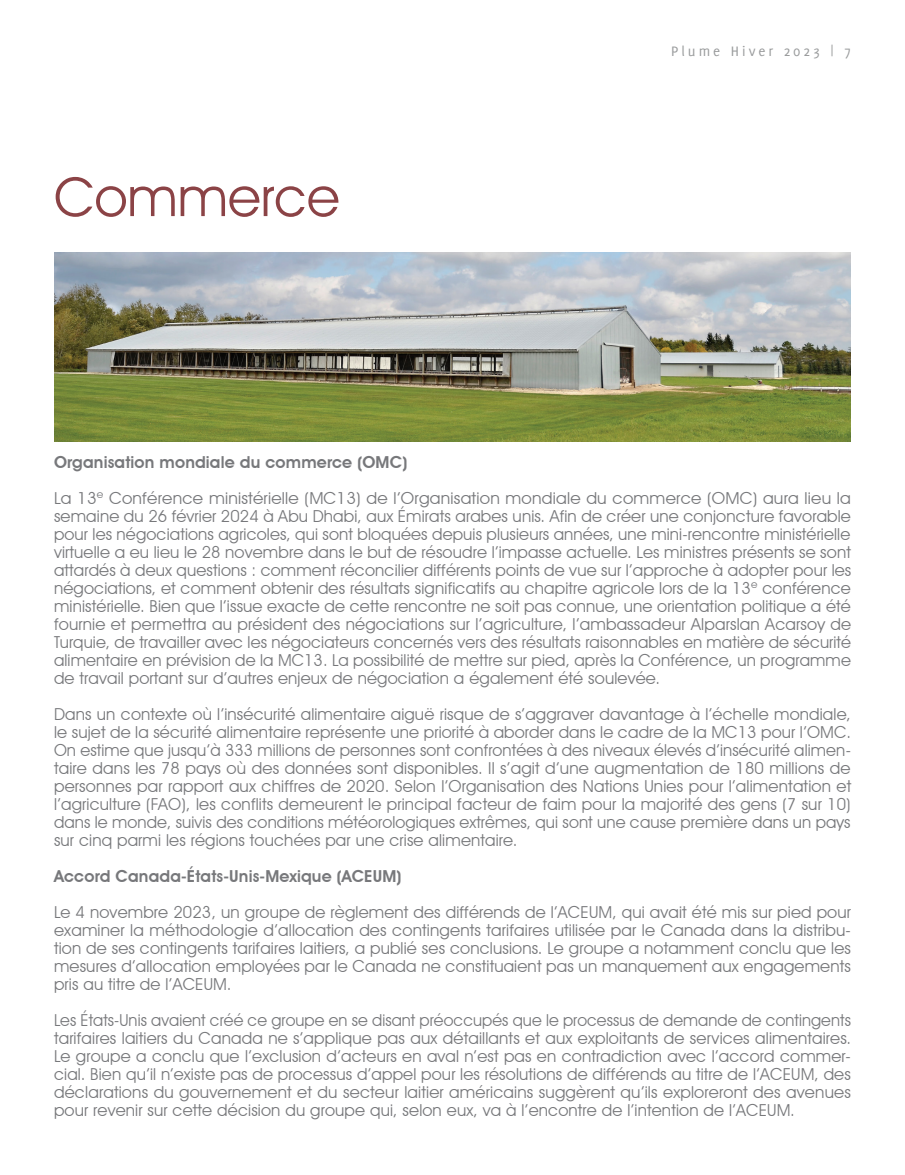
<style>
.page{position:relative;width:905px;height:1175px;background:#fff}
.page>*{position:absolute;margin:0;border:0;box-sizing:border-box;transform-origin:0 0}
.t1{font:54px "Avant Garde IT Cby BT";color:#6f1518}
.t2{font:16.5px/18px "Avant Garde IT Cby BT";letter-spacing:.01em;color:#77787b;text-align:justify}
.t3{font:600 16.5px "Avant Garde IT Cby BT";letter-spacing:.01em;color:#77787b}
.t4{font:15px "Delicious";letter-spacing:.2em;color:#999b9c}
.s1{font-weight:600}
</style>
<div class="page">
<img style="left:54px;top:252px;width:796px;height:189px">
<h1 class="t1" style="left:54px;top:164px;width:287px">Commerce</h1>
<p class="t4" style="left:671px;top:43px;width:181px">Plume Hiver 2023 | 7</p>
<p class="t2" style="left:54px;top:444px;width:798px;line-height:36px"><span class="s1">Organisation mondiale du commerce (OMC)<br></span>La 13<sup>e</sup> Conférence ministérielle (MC13) de l’Organisation mondiale du commerce (OMC) aura lieu la</p>
<p class="t2" style="left:54px;top:507px;width:798px">semaine du 26 février 2024 à Abu Dhabi, aux Émirats arabes unis. Afin de créer une conjoncture favorable pour les négociations agricoles, qui sont bloquées depuis plusieurs années, une mini-rencontre ministérielle virtuelle a eu lieu le 28 novembre dans le but de résoudre l’impasse actuelle. Les ministres présents se sont attardés à deux questions : comment réconcilier différents points de vue sur l’approche à adopter pour les négociations, et comment obtenir des résultats significatifs au chapitre agricole lors de la 13<sup>e</sup> conférence ministérielle. Bien que l’issue exacte de cette rencontre ne soit pas connue, une orientation politique a été fournie et permettra au président des négociations sur l’agriculture, l’ambassadeur Alparslan Acarsoy de Turquie, de travailler avec les négociateurs concernés vers des résultats raisonnables en matière de sécurité alimentaire en prévision de la MC13. La possibilité de mettre sur pied, après la Conférence, un programme de travail portant sur d’autres enjeux de négociation a également été soulevée.</p>
<p class="t2" style="left:54px;top:705px;width:798px">Dans un contexte où l’insécurité alimentaire aiguë risque de s’aggraver davantage à l’échelle mondiale, le sujet de la sécurité alimentaire représente une priorité à aborder dans le cadre de la MC13 pour l’OMC.<br>On estime que jusqu’à 333 millions de personnes sont confrontées à des niveaux élevés d’insécurité alimen&shy;taire dans les 78 pays où des données sont disponibles. Il s’agit d’une augmentation de 180 millions de personnes par rapport aux chiffres de 2020. Selon l’Organisation des Nations Unies pour l’alimentation et l’agriculture (FAO), les conflits demeurent le principal facteur de faim pour la majorité des gens (7 sur 10) dans le monde, suivis des conditions météorologiques extrêmes, qui sont une cause première dans un pays sur cinq parmi les régions touchées par une crise alimentaire.</p>
<p class="t3" style="left:54px;top:866px;width:349px">Accord Canada-États-Unis-Mexique (ACEUM)</p>
<p class="t2" style="left:54px;top:903px;width:798px">Le 4 novembre 2023, un groupe de règlement des différends de l’ACEUM, qui avait été mis sur pied pour examiner la méthodologie d’allocation des contingents tarifaires utilisée par le Canada dans la distribu&shy;tion de ses contingents tarifaires laitiers, a publié ses conclusions. Le groupe a notamment conclu que les mesures d’allocation employées par le Canada ne constituaient pas un manquement aux engagements pris au titre de l’ACEUM.</p>
<p class="t2" style="left:54px;top:1011px;width:798px">Les États-Unis avaient créé ce groupe en se disant préoccupés que le processus de demande de contingents tarifaires laitiers du Canada ne s’applique pas aux détaillants et aux exploitants de services alimentaires.<br>Le groupe a conclu que l’exclusion d’acteurs en aval n’est pas en contradiction avec l’accord commer&shy;cial. Bien qu’il n’existe pas de processus d’appel pour les résolutions de différends au titre de l’ACEUM, des déclarations du gouvernement et du secteur laitier américains suggèrent qu’ils exploreront des avenues pour revenir sur cette décision du groupe qui, selon eux, va à l’encontre de l’intention de l’ACEUM.</p>
</div>
